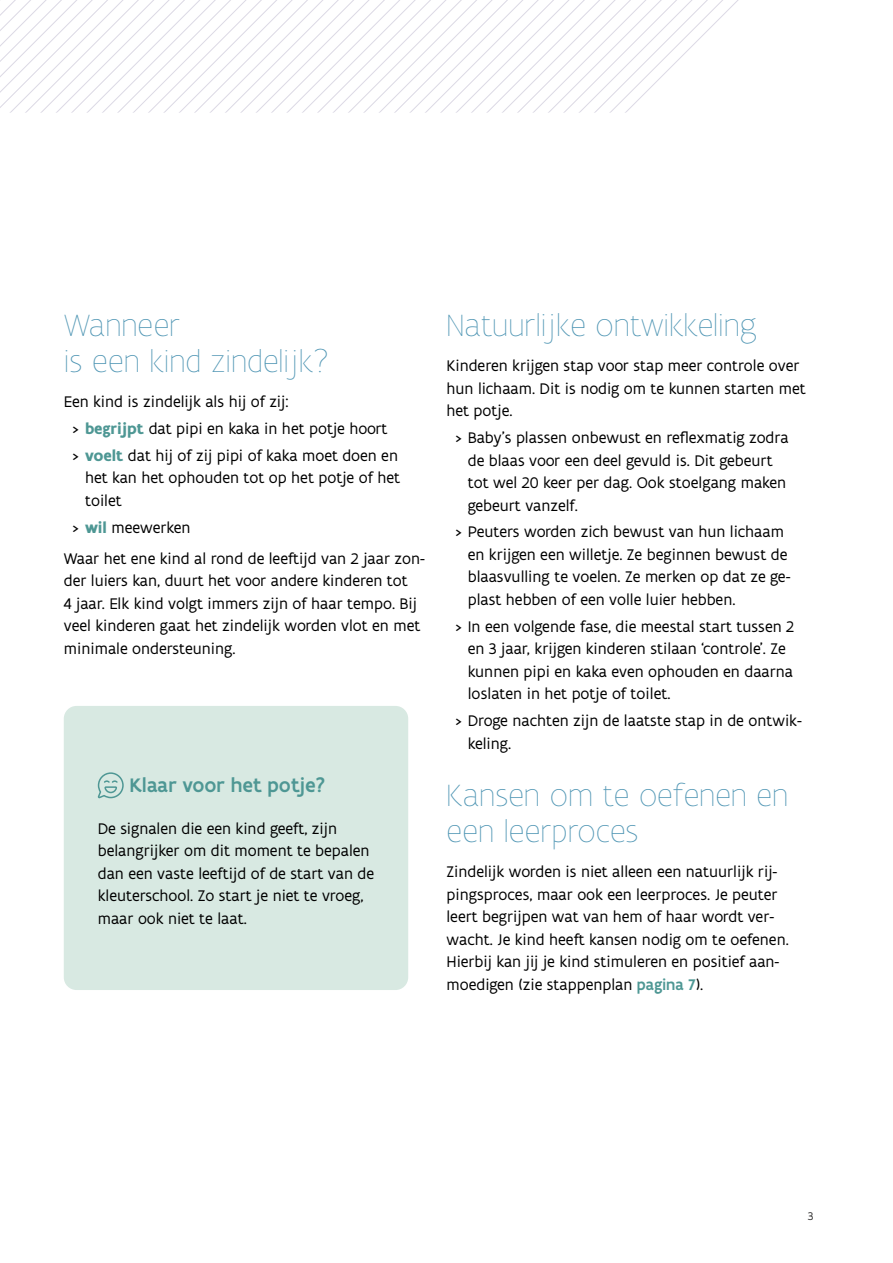
<style>
.page{position:relative;width:893px;height:1263px;background:#fff}
.page>*{position:absolute;margin:0;border:0;box-sizing:border-box;transform-origin:0 0}
.t1{font:100 33px/36px "Flanders Art Sans";color:#5096b4}
.t2{font:500 21px "Flanders Art Sans";color:#4e9794}
.t3{font:16.5px/22.5px "Flanders Art Sans";color:#000}
.t4{font:12px "Flanders Art Sans";color:#373636}
.s1{font-weight:700;color:#4e9794}
.s2{font-weight:500;color:#4e9794}
</style>
<div class="page">
<svg style="left:0;top:0;width:739px;height:113px"></svg>
<div style="left:64px;top:706px;width:344px;height:284px;background:#d8e9e2;border-radius:13px"></div>
<svg style="left:97px;top:772px;width:27px;height:27px"></svg>
<h1 class="t1" style="left:64px;top:308px;width:266px">Wanneer<br>is een kind zindelijk?</h1>
<p class="t3" style="left:72px;top:388px;width:327px;line-height:26.7px;text-indent:-9px">Een kind is zindelijk als hij of zij:<br>&gt; <span class="s1">begrijpt</span> dat pipi en kaka in het potje hoort &gt; <span class="s1">voelt</span> dat hij of zij pipi of kaka moet doen en</p>
<p class="t3" style="left:85px;top:466px;width:316px">het kan het ophouden tot op het potje of het toilet</p>
<p class="t3" style="left:64px;top:511px;width:363px;line-height:31px;text-indent:8px">&gt; <span class="s1">wil</span> meewerken<br>Waar het ene kind al rond de leeftijd van 2 jaar zon-</p>
<p class="t3" style="left:64px;top:569px;width:358px">der luiers kan, duurt het voor andere kinderen tot<br>4 jaar. Elk kind volgt immers zijn of haar tempo. Bij veel kinderen gaat het zindelijk worden vlot en met minimale ondersteuning.</p>
<p class="t2" style="left:129px;top:772px;width:197px">Klaar voor het potje?</p>
<p class="t3" style="left:98px;top:816px;width:278px">De signalen die een kind geeft, zijn belangrijker om dit moment te bepalen dan een vaste leeftijd of de start van de kleuterschool. Zo start je niet te vroeg, maar ook niet te laat.</p>
<h1 class="t1" style="left:446px;top:308px;width:312px">Natuurlijke ontwikkeling</h1>
<p class="t3" style="left:446px;top:354px;width:361px">Kinderen krijgen stap voor stap meer controle over hun lichaam. Dit is nodig om te kunnen starten met het potje.</p>
<p class="t3" style="left:468px;top:426px;width:323px;text-indent:-13px">&gt; Baby’s plassen onbewust en reflexmatig zodra de blaas voor een deel gevuld is. Dit gebeurt tot wel 20 keer per dag. Ook stoelgang maken gebeurt vanzelf.</p>
<p class="t3" style="left:468px;top:520px;width:324px;text-indent:-13px">&gt; Peuters worden zich bewust van hun lichaam en krijgen een willetje. Ze beginnen bewust de blaasvulling te voelen. Ze merken op dat ze ge&shy;plast hebben of een volle luier hebben.</p>
<p class="t3" style="left:468px;top:615px;width:328px;text-indent:-13px">&gt; In een volgende fase, die meestal start tussen 2 en 3 jaar, krijgen kinderen stilaan ‘controle’. Ze kunnen pipi en kaka even ophouden en daarna loslaten in het potje of toilet.</p>
<p class="t3" style="left:468px;top:709px;width:336px;text-indent:-13px">&gt; Droge nachten zijn de laatste stap in de ontwik&shy;keling.</p>
<h1 class="t1" style="left:446px;top:777px;width:343px">Kansen om te oefenen en een leerproces</h1>
<p class="t3" style="left:446px;top:860px;width:344px">Zindelijk worden is niet alleen een natuurlijk rij&shy;pingsproces, maar ook een leerproces. Je peuter leert begrijpen wat van hem of haar wordt ver&shy;wacht. Je kind heeft kansen nodig om te oefenen.<br>Hierbij kan jij je kind stimuleren en positief aan&shy;moedigen (zie stappenplan <span class="s2">pagina 7</span>).</p>
<p class="t4" style="left:808px;top:1209px;width:7px">3</p>
</div>
